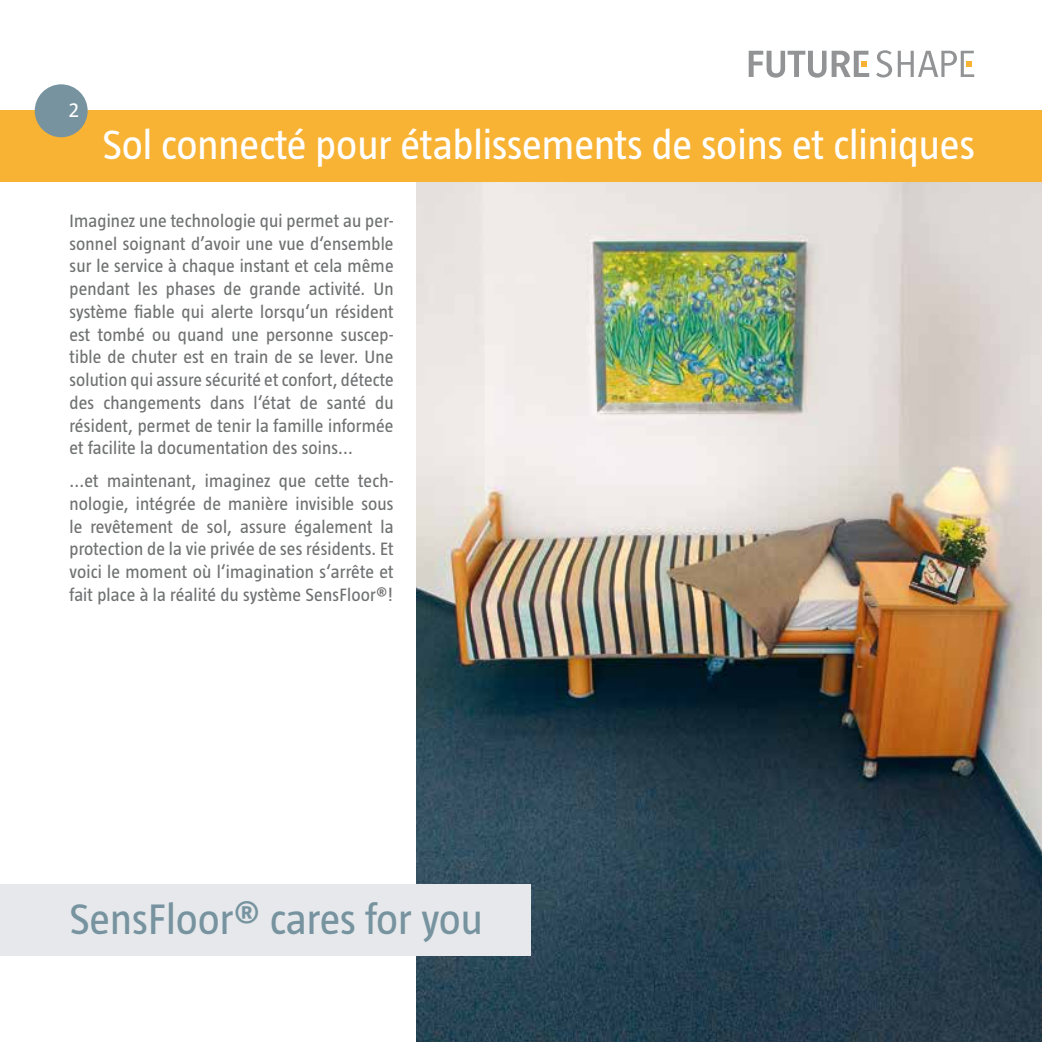
<style>
.page{position:relative;width:1042px;height:1042px;background:#fff}
.page>*{position:absolute;margin:0;border:0;box-sizing:border-box;transform-origin:0 0}
.t1{font:43.75px "Taz";color:#76939f}
.t2{font:42px "Taz";color:#fff}
.t3{font:21px "Taz";color:#fff}
.t4{font:18.38px/22.8px "Taz";letter-spacing:.01em;color:#707172;text-align:justify}
</style>
<div class="page">
<svg style="left:748px;top:51px;width:121px;height:27px"></svg>
<svg style="left:876px;top:50px;width:16px;height:28px"></svg>
<svg style="left:898px;top:51px;width:76px;height:26px"></svg>
<img style="left:417px;top:182px;width:625px;height:860px">
<div style="left:0;top:110px;width:1042px;height:72px;background:#f8b334"></div>
<div style="left:0;top:884px;width:531px;height:72px;background:#e6e8eb"></div>
<div style="left:35px;top:84px;width:53px;height:53px;background:#76939f;border-radius:50%"></div>
<p class="t3" style="left:69px;top:99px;width:12px">2</p>
<h2 class="t2" style="left:102px;top:123px;width:874px">Sol connecté pour établissements de soins et cliniques</h2>
<p class="t4" style="left:69px;top:209px;width:326px">Imaginez une technologie qui permet au per&shy;sonnel soignant d’avoir une vue d‘ensemble sur le service à chaque instant et cela même pendant les phases de grande activité. Un système fiable qui alerte lorsqu‘un résident est tombé ou quand une personne suscep&shy;tible de chuter est en train de se lever. Une solution qui assure sécurité et confort, détecte des changements dans l‘état de santé du résident, permet de tenir la famille informée et facilite la documentation des soins...</p>
<p class="t4" style="left:69px;top:469px;width:326px">...et maintenant, imaginez que cette tech&shy;nologie, intégrée de manière invisible sous le revêtement de sol, assure également la protection de la vie privée de ses résidents. Et voici le moment où l‘imagination s‘arrête et fait place à la réalité du système SensFloor®!</p>
<h1 class="t1" style="left:69px;top:896px;width:415px">SensFloor® cares for you</h1>
</div>
